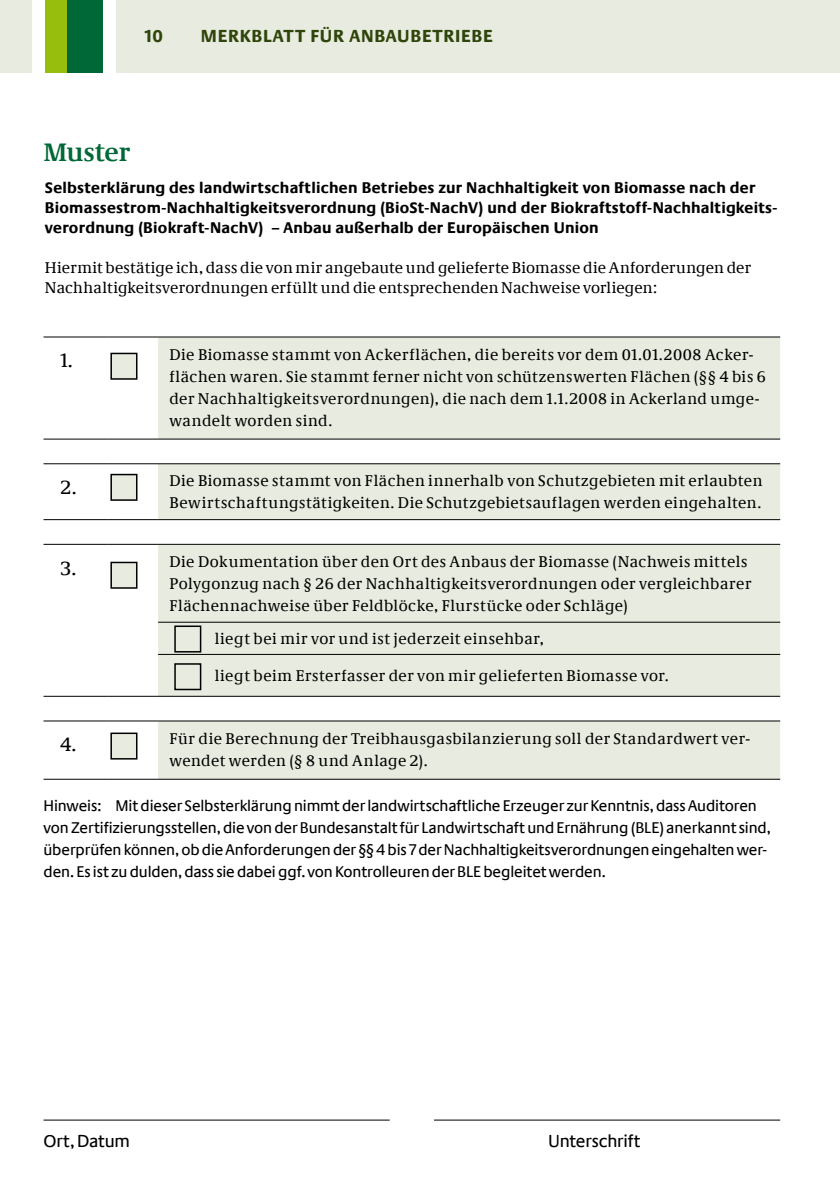
<style>
.page{position:relative;width:840px;height:1191px;background:#fff}
.page>*{position:absolute;margin:0;border:0;box-sizing:border-box;transform-origin:0 0}
.t1{font:700 26px "Neue Demos";letter-spacing:-.005em;color:#006836}
.t2{font:20px "Neue Demos";color:#000}
.t3{font:700 18px "Neue Praxis";letter-spacing:.04em;color:#2f450b}
.t4{font:18px "Neue Praxis";letter-spacing:-.01em;color:#000}
.t5{font:16px/22px "Neue Demos";letter-spacing:.03em;color:#000}
.t6{font:16px/22px "Neue Praxis";letter-spacing:-.005em;color:#000}
.t7{font:700 16px/20px "Neue Praxis";letter-spacing:.015em;color:#000}
</style>
<div class="page">
<div style="left:116px;top:0;width:723px;height:72px;background:#e8ebdf"></div>
<div style="left:45px;top:0;width:22px;height:72px;background:#97be0d"></div>
<div style="left:67px;top:0;width:35px;height:72px;background:#006836"></div>
<div style="left:0;top:0;width:31px;height:72px;background:#e8ebdf"></div>
<svg style="left:158px;top:337px;width:621px;height:441px;fill:#e8ebdf"></svg>
<hr style="left:43px;top:336px;width:66px;height:1px;background:#000">
<hr style="left:115px;top:336px;width:43px;height:1px;background:#000">
<hr style="left:43px;top:438px;width:66px;height:1px;background:#000">
<hr style="left:115px;top:438px;width:43px;height:1px;background:#000">
<hr style="left:158px;top:438px;width:621px;height:1px;background:#000">
<hr style="left:43px;top:463px;width:66px;height:1px;background:#000">
<hr style="left:115px;top:463px;width:43px;height:1px;background:#000">
<hr style="left:158px;top:463px;width:621px;height:1px;background:#000">
<hr style="left:43px;top:519px;width:66px;height:1px;background:#000">
<hr style="left:115px;top:519px;width:43px;height:1px;background:#000">
<hr style="left:158px;top:519px;width:621px;height:1px;background:#000">
<hr style="left:43px;top:544px;width:66px;height:1px;background:#000">
<hr style="left:115px;top:544px;width:43px;height:1px;background:#000">
<hr style="left:158px;top:544px;width:621px;height:1px;background:#000">
<hr style="left:158px;top:621px;width:621px;height:1px;background:#000">
<hr style="left:158px;top:654px;width:621px;height:1px;background:#000">
<hr style="left:43px;top:696px;width:66px;height:1px;background:#000">
<hr style="left:115px;top:696px;width:43px;height:1px;background:#000">
<hr style="left:158px;top:696px;width:621px;height:1px;background:#000">
<hr style="left:43px;top:720px;width:66px;height:1px;background:#000">
<hr style="left:115px;top:720px;width:43px;height:1px;background:#000">
<hr style="left:158px;top:720px;width:621px;height:1px;background:#000">
<hr style="left:43px;top:778px;width:66px;height:1px;background:#000">
<hr style="left:115px;top:778px;width:43px;height:1px;background:#000">
<hr style="left:158px;top:778px;width:621px;height:1px;background:#000">
<hr style="left:158px;top:336px;width:621px;height:1px;background:#000">
<div style="left:111px;top:353px;width:26px;height:26px;background:#e8ebdf"></div>
<div style="left:110px;top:353px;width:27px;height:27px;border:2px solid #000"></div>
<div style="left:111px;top:474px;width:26px;height:26px;background:#e8ebdf"></div>
<div style="left:110px;top:474px;width:27px;height:27px;border:2px solid #000"></div>
<div style="left:111px;top:562px;width:26px;height:26px;background:#e8ebdf"></div>
<div style="left:110px;top:562px;width:27px;height:27px;border:2px solid #000"></div>
<div style="left:111px;top:733px;width:26px;height:26px;background:#e8ebdf"></div>
<div style="left:110px;top:732px;width:27px;height:27px;border:2px solid #000"></div>
<div style="left:175px;top:626px;width:25px;height:26px;background:#e8ebdf"></div>
<div style="left:174px;top:625px;width:27px;height:27px;border:2px solid #000"></div>
<div style="left:175px;top:664px;width:25px;height:25px;background:#e8ebdf"></div>
<div style="left:174px;top:663px;width:27px;height:27px;border:2px solid #000"></div>
<hr style="left:43px;top:1119px;width:346px;height:1px;background:#000">
<hr style="left:434px;top:1119px;width:345px;height:1px;background:#000">
<p class="t3" style="left:145px;top:25px;width:20px">10</p>
<p class="t3" style="left:201px;top:25px;width:293px">Merkblatt für anbaubetriebe</p>
<h1 class="t1" style="left:43px;top:136px;width:88px">Muster</h1>
<p class="t7" style="left:45px;top:177px;width:733px">Selbsterklärung des landwirtschaftlichen Betriebes zur Nachhaltigkeit von Biomasse nach der<br>Biomassestrom-Nachhaltigkeitsverordnung (BioSt-NachV) und der Biokraftstoff-Nachhaltigkeits&shy;verordnung (Biokraft-NachV) – Anbau außerhalb der Europäischen Union</p>
<p class="t5" style="left:45px;top:258px;width:707px;line-height:20px">Hiermit bestätige ich, dass die von mir angebaute und gelieferte Biomasse die Anforderungen der<br>Nachhaltigkeitsverordnungen erfüllt und die entsprechenden Nachweise vorliegen:</p>
<p class="t2" style="left:60px;top:348px;width:14px">1.</p>
<p class="t5" style="left:169px;top:344px;width:597px">Die Biomasse stammt von Ackerflächen, die bereits vor dem 01.01.2008 Acker&shy;flächen waren. Sie stammt ferner nicht von schützenswerten Flächen (§§ 4 bis 6 der Nachhaltigkeitsverordnungen), die nach dem 1.1.2008 in Ackerland umge&shy;wandelt worden sind.</p>
<p class="t2" style="left:60px;top:475px;width:18px">2.</p>
<p class="t5" style="left:169px;top:470px;width:594px">Die Biomasse stammt von Flächen innerhalb von Schutzgebieten mit erlaubten<br>Bewirtschaftungstätigkeiten. Die Schutzgebietsauflagen werden eingehalten.</p>
<p class="t2" style="left:60px;top:556px;width:17px">3.</p>
<p class="t5" style="left:169px;top:550px;width:583px">Die Dokumentation über den Ort des Anbaus der Biomasse (Nachweis mittels<br>Polygonzug nach § 26 der Nachhaltigkeitsverordnungen oder vergleichbarer<br>Flächennachweise über Feldblöcke, Flurstücke oder Schläge)</p>
<p class="t5" style="left:215px;top:627px;width:330px">liegt bei mir vor und ist jederzeit einsehbar,</p>
<p class="t5" style="left:215px;top:664px;width:455px">liegt beim Ersterfasser der von mir gelieferten Biomasse vor.</p>
<p class="t2" style="left:60px;top:732px;width:17px">4.</p>
<p class="t5" style="left:169px;top:727px;width:582px">Für die Berechnung der Treibhausgasbilanzierung soll der Standardwert ver&shy;wendet werden (§ 8 und Anlage 2).</p>
<p class="t6" style="left:43px;top:794px;width:728px">Hinweis: Mit dieser Selbsterklärung nimmt der landwirtschaftliche Erzeuger zur Kenntnis, dass Auditoren von Zertifizierungsstellen, die von der Bundesanstalt für Landwirtschaft und Ernährung (BLE) anerkannt sind, überprüfen können, ob die Anforderungen der §§ 4 bis 7 der Nachhaltigkeitsverordnungen eingehalten wer&shy;den. Es ist zu dulden, dass sie dabei ggf. von Kontrolleuren der BLE begleitet werden.</p>
<p class="t4" style="left:43px;top:1129px;width:88px">Ort, Datum</p>
<p class="t4" style="left:547px;top:1129px;width:94px">Unterschrift</p>
</div>
